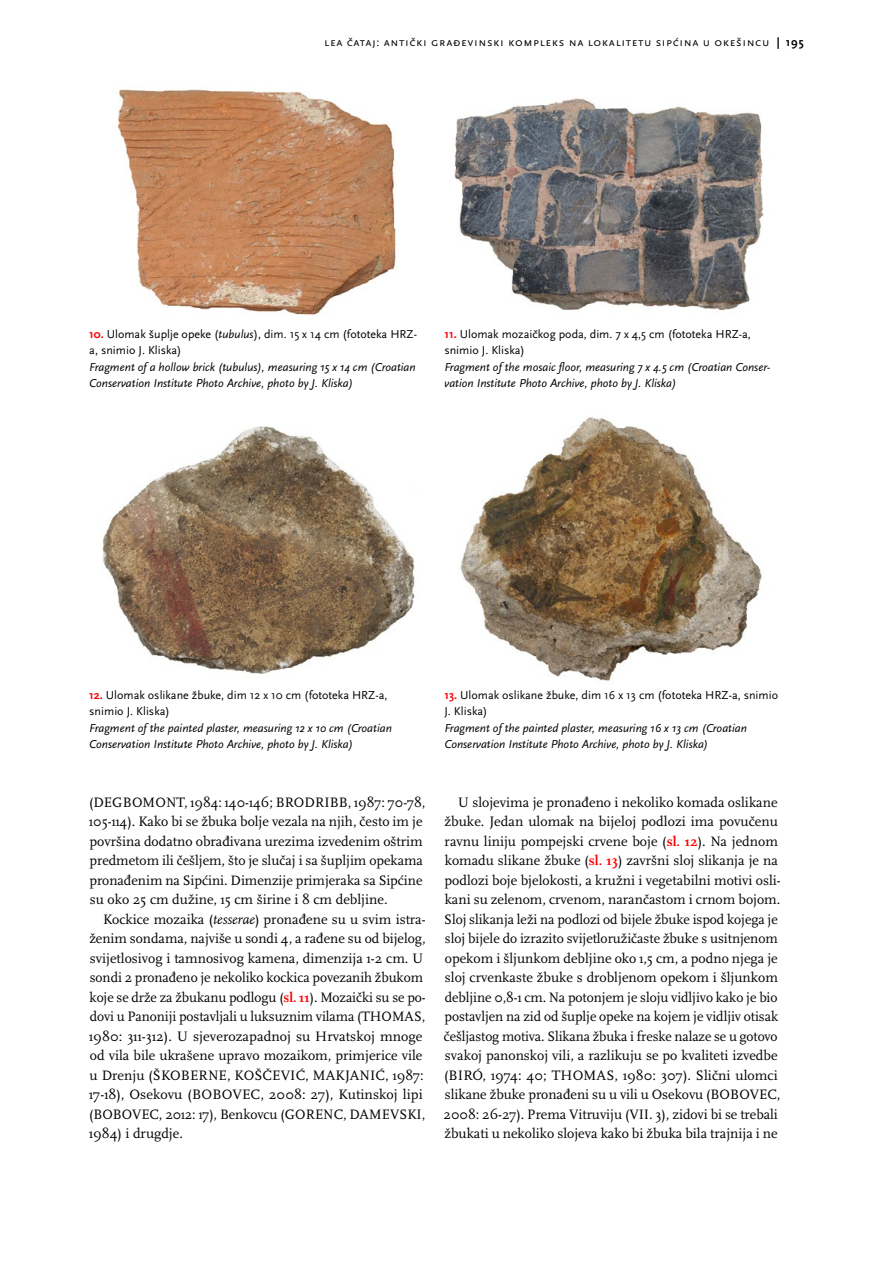
<style>
.page{position:relative;width:893px;height:1263px;background:#fff}
.page>*{position:absolute;margin:0;border:0;box-sizing:border-box;transform-origin:0 0}
.t1{font:14.25px/19.5px "Scala Pro";color:#000}
.t2{font:italic 12px/16.5px "Scala Sans Pro";color:#000}
.t3{font:12px/16.5px "Scala Sans Pro";color:#000}
.t4{font:12px "Scala Sans Pro";letter-spacing:.05em;color:#000}
.s1{font-weight:700}
.s2{font-weight:700;color:#f00}
.s3{font-style:italic}
</style>
<div class="page">
<img style="left:118px;top:88px;width:278px;height:227px">
<img style="left:454px;top:98px;width:310px;height:212px">
<img style="left:102px;top:426px;width:313px;height:248px">
<img style="left:460px;top:417px;width:302px;height:264px">
<p class="t4" style="left:324px;top:35px;width:481px">lea čataj: Antički građevinski kompleks na lokalitetu Sipćina u Okešincu <span class="s1">| 195</span></p>
<p class="t3" style="left:89px;top:326px;width:329px"><span class="s2">10.</span> Ulomak šuplje opeke (<span class="s3">tubulus</span>), dim. 15 x 14 cm (fototeka HRZ&shy;a, snimio J. Kliska)</p>
<p class="t2" style="left:89px;top:359px;width:328px">Fragment of a hollow brick (tubulus), measuring 15 x 14 cm (Croatian<br>Conservation Institute Photo Archive, photo by J. Kliska)</p>
<p class="t3" style="left:444px;top:326px;width:308px"><span class="s2">11.</span> Ulomak mozaičkog poda, dim. 7 x 4,5 cm (fototeka HRZ-a, snimio J. Kliska)</p>
<p class="t2" style="left:444px;top:359px;width:328px">Fragment of the mosaic floor, measuring 7 x 4.5 cm (Croatian Conser&shy;vation Institute Photo Archive, photo by J. Kliska)</p>
<p class="t3" style="left:89px;top:686px;width:300px"><span class="s2">12.</span> Ulomak oslikane žbuke, dim 12 x 10 cm (fototeka HRZ-a, snimio J. Kliska)</p>
<p class="t2" style="left:89px;top:719px;width:304px">Fragment of the painted plaster, measuring 12 x 10 cm (Croatian<br>Conservation Institute Photo Archive, photo by J. Kliska)</p>
<p class="t1" style="left:89px;top:792px;width:338px">(DEGBOMONT, 1984: 140-146; BRODRIBB, 1987: 70-78, 105-114). Kako bi se žbuka bolje vezala na njih, često im je površina dodatno obrađivana urezima izvedenim oštrim predmetom ili češljem, što je slučaj i sa šupljim opekama pronađenim na Sipćini. Dimenzije primjeraka sa Sipćine su oko 25 cm dužine, 15 cm širine i 8 cm debljine.</p>
<p class="t1" style="left:89px;top:909px;width:338px;text-indent:14px">Kockice mozaika (<span class="s3">tesserae</span>) pronađene su u svim istra&shy;ženim sondama, najviše u sondi 4, a rađene su od bijelog, svijetlosivog i tamnosivog kamena, dimenzija 1-2 cm. U sondi 2 pronađeno je nekoliko kockica povezanih žbukom koje se drže za žbukanu podlogu (<span class="s2">sl. 11</span>). Mozaički su se po&shy;dovi u Panoniji postavljali u luksuznim vilama (THOMAS, 1980: 311-312). U sjeverozapadnoj su Hrvatskoj mnoge od vila bile ukrašene upravo mozaikom, primjerice vile u Drenju (ŠKOBERNE, KOŠČEVIĆ, MAKJANIĆ, 1987:<br>17-18), Osekovu (BOBOVEC, 2008: 27), Kutinskoj lipi (BOBOVEC, 2012: 17), Benkovcu (GORENC, DAMEVSKI, 1984) i drugdje.</p>
<p class="t3" style="left:444px;top:686px;width:335px"><span class="s2">13.</span> Ulomak oslikane žbuke, dim 16 x 13 cm (fototeka HRZ-a, snimio<br>J. Kliska)</p>
<p class="t2" style="left:444px;top:719px;width:304px">Fragment of the painted plaster, measuring 16 x 13 cm (Croatian<br>Conservation Institute Photo Archive, photo by J. Kliska)</p>
<p class="t1" style="left:444px;top:792px;width:339px;text-indent:14px">U slojevima je pronađeno i nekoliko komada oslikane žbuke. Jedan ulomak na bijeloj podlozi ima povučenu ravnu liniju pompejski crvene boje (<span class="s2">sl. 12</span>). Na jednom komadu slikane žbuke (<span class="s2">sl. 13</span>) završni sloj slikanja je na podlozi boje bjelokosti, a kružni i vegetabilni motivi osli&shy;kani su zelenom, crvenom, narančastom i crnom bojom.<br>Sloj slikanja leži na podlozi od bijele žbuke ispod kojega je sloj bijele do izrazito svijetloružičaste žbuke s usitnjenom opekom i šljunkom debljine oko 1,5 cm, a podno njega je sloj crvenkaste žbuke s drobljenom opekom i šljunkom debljine 0,8-1 cm. Na potonjem je sloju vidljivo kako je bio postavljen na zid od šuplje opeke na kojem je vidljiv otisak češljastog motiva. Slikana žbuka i freske nalaze se u gotovo svakoj panonskoj vili, a razlikuju se po kvaliteti izvedbe (BIRÓ, 1974: 40; THOMAS, 1980: 307). Slični ulomci slikane žbuke pronađeni su u vili u Osekovu (BOBOVEC, 2008: 26-27). Prema Vitruviju (VII. 3), zidovi bi se trebali žbukati u nekoliko slojeva kako bi žbuka bila trajnija i ne</p>
</div>
